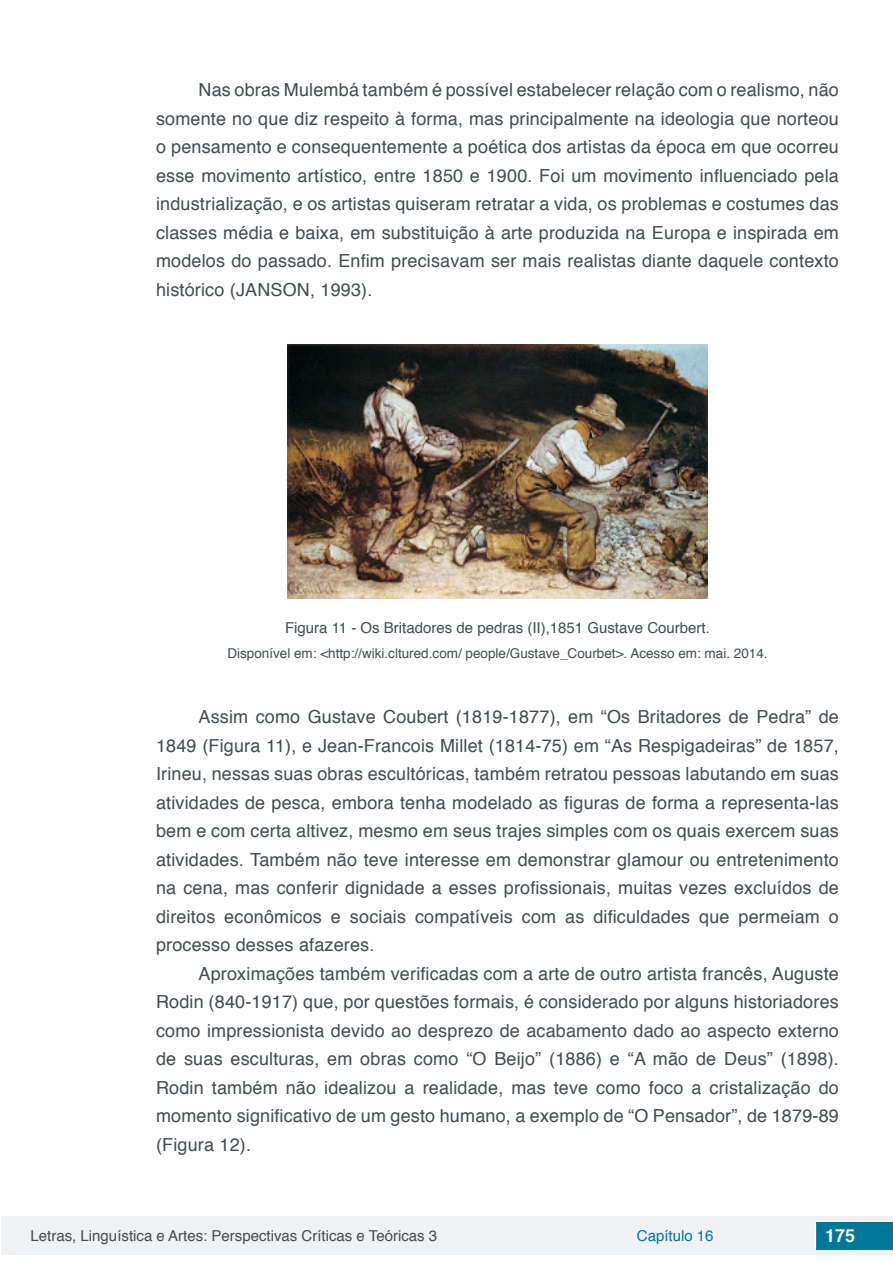
<style>
.page{position:relative;width:893px;height:1263px;background:#fff}
.page>*{position:absolute;margin:0;border:0;box-sizing:border-box;transform-origin:0 0}
.txt{font:18px/28.5px "Helvetica";letter-spacing:.01em;color:#434c52;text-align:justify}
.t1{font:700 18px "Helvetica";color:#fff}
.info_tab_gra_imag{font:15px "Helvetica";color:#434c52}
.t2{font:15px "Helvetica";color:#007699}
.fonte_tab_gra_imag{font:13.5px "Helvetica";color:#434c52}
</style>
<div class="page">
<div style="left:1px;top:1216px;width:891px;height:38px;background:#f0f1f2"></div>
<div style="left:816px;top:1222px;width:77px;height:27px;background:#007699"></div>
<svg style="left:815px;top:1224px;width:1px;height:24px"></svg>
<img style="left:288px;top:344px;width:419px;height:254px">
<p class="txt" style="left:156px;top:76px;width:684px;text-indent:43px">Nas obras Mulembá também é possível estabelecer relação com o realismo, não somente no que diz respeito à forma, mas principalmente na ideologia que norteou o pensamento e consequentemente a poética dos artistas da época em que ocorreu esse movimento artístico, entre 1850 e 1900. Foi um movimento influenciado pela industrialização, e os artistas quiseram retratar a vida, os problemas e costumes das classes média e baixa, em substituição à arte produzida na Europa e inspirada em modelos do passado. Enfim precisavam ser mais realistas diante daquele contexto histórico (JANSON, 1993).</p>
<p class="info_tab_gra_imag" style="left:285px;top:616px;width:426px">Figura 11 - Os Britadores de pedras (II),1851 Gustave Courbert.</p>
<p class="fonte_tab_gra_imag" style="left:227px;top:643px;width:542px">Disponível em: &lt;http://wiki.cltured.com/ people/Gustave_Courbet&gt;. Acesso em: mai. 2014.</p>
<p class="txt" style="left:156px;top:703px;width:684px;text-indent:43px">Assim como Gustave Coubert (1819-1877), em “Os Britadores de Pedra” de 1849 (Figura 11), e Jean-Francois Millet (1814-75) em “As Respigadeiras” de 1857, Irineu, nessas suas obras escultóricas, também retratou pessoas labutando em suas atividades de pesca, embora tenha modelado as figuras de forma a representa-las bem e com certa altivez, mesmo em seus trajes simples com os quais exercem suas atividades. Também não teve interesse em demonstrar glamour ou entretenimento na cena, mas conferir dignidade a esses profissionais, muitas vezes excluídos de direitos econômicos e sociais compatíveis com as dificuldades que permeiam o processo desses afazeres.</p>
<p class="txt" style="left:156px;top:960px;width:684px;text-indent:43px">Aproximações também verificadas com a arte de outro artista francês, Auguste Rodin (840-1917) que, por questões formais, é considerado por alguns historiadores como impressionista devido ao desprezo de acabamento dado ao aspecto externo de suas esculturas, em obras como “O Beijo” (1886) e “A mão de Deus” (1898).<br>Rodin também não idealizou a realidade, mas teve como foco a cristalização do momento significativo de um gesto humano, a exemplo de “O Pensador”, de 1879-89 (Figura 12).</p>
<p class="info_tab_gra_imag" style="left:31px;top:1224px;width:408px">Letras, Linguística e Artes: Perspectivas Críticas e Teóricas 3</p>
<p class="t2" style="left:637px;top:1224px;width:78px">Capítulo 16</p>
<p class="t1" style="left:825px;top:1221px;width:32px">175</p>
</div>
